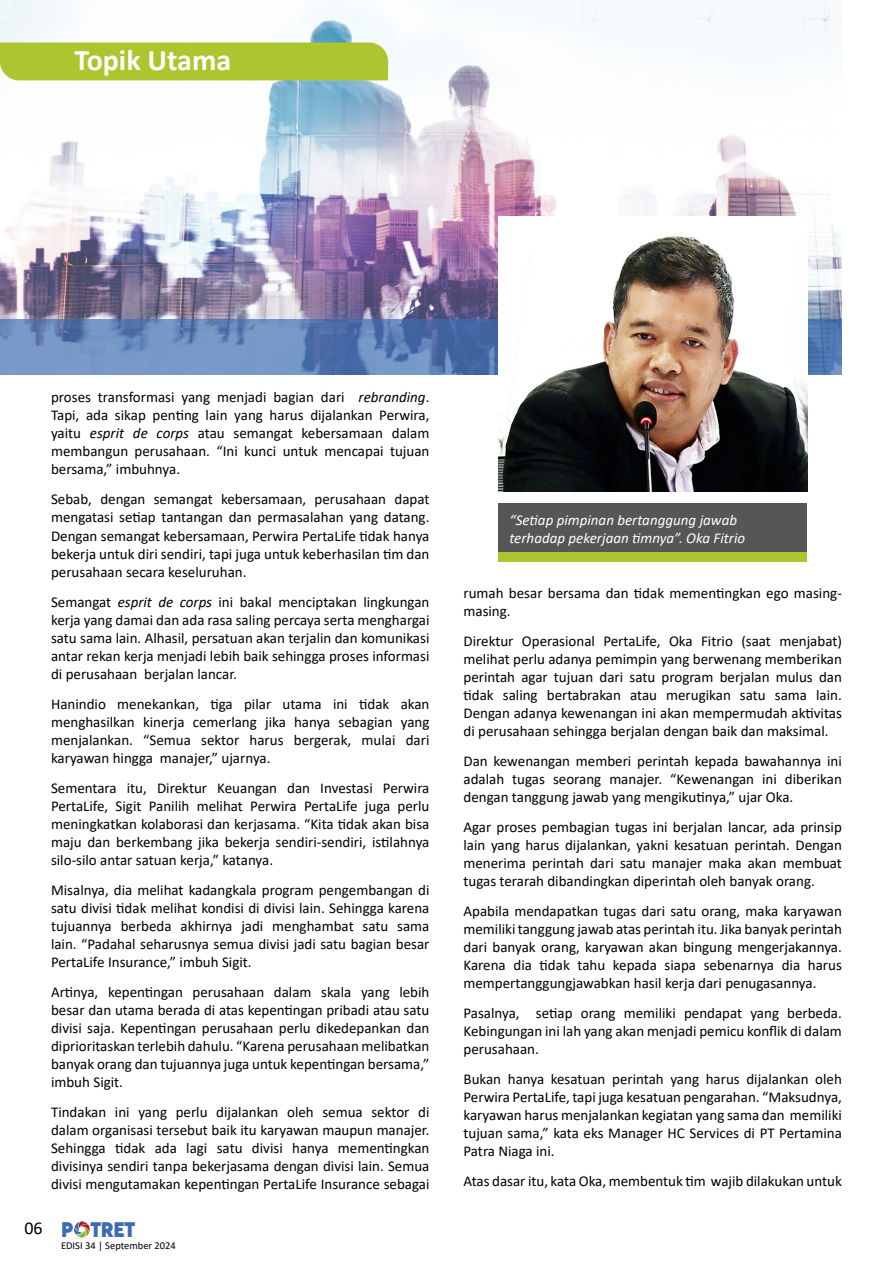
<style>
.page{position:relative;width:893px;height:1263px;background:#fff}
.page>*{position:absolute;margin:0;border:0;box-sizing:border-box;transform-origin:0 0}
.t1{font:700 30px "Calibri";color:#fff}
.t2{font:800 21px "Acre";color:#3c6db2}
.t3{font:18px "Calibri";color:#000}
.t4{font:15px/18px "Calibri";color:#000;text-align:justify}
.t5{font:italic 15px/18px "Calibri";color:#fff}
.t6{font:10.5px "Calibri";color:#000}
.s1{font-style:italic}
</style>
<div class="page">
<hr style="left:74px;top:1237px;width:16px;height:3px;background:#8f8f8f;border-radius:50%">
<svg style="left:74px;top:1221px;width:16px;height:16px"></svg>
<img style="left:0;top:0;width:842px;height:319px">
<svg style="left:0;top:319px;width:842px;height:55px"></svg>
<img style="left:498px;top:217px;width:309px;height:274px">
<div style="left:0;top:43px;width:388px;height:37px;background:#adc52e"></div>
<div style="left:498px;top:503px;width:309px;height:58px;background:#565659"></div>
<div style="left:498px;top:552px;width:309px;height:9px;background:#adc52e"></div>
<h1 class="t1" style="left:74px;top:38px;width:158px">Topik Utama</h1>
<p class="t4" style="left:51px;top:388px;width:380px">proses transformasi yang menjadi bagian dari <span class="s1">rebranding</span>.<br>Tapi, ada sikap penting lain yang harus dijalankan Perwira, yaitu <span class="s1">esprit de corps</span> atau semangat kebersamaan dalam membangun perusahaan. “Ini kunci untuk mencapai tujuan bersama,” imbuhnya.</p>
<p class="t4" style="left:51px;top:490px;width:380px">Sebab, dengan semangat kebersamaan, perusahaan dapat mengatasi setiap tantangan dan permasalahan yang datang.<br>Dengan semangat kebersamaan, Perwira PertaLife tidak hanya bekerja untuk diri sendiri, tapi juga untuk keberhasilan tim dan perusahaan secara keseluruhan.</p>
<p class="t4" style="left:51px;top:592px;width:380px">Semangat <span class="s1">esprit de corps</span> ini bakal menciptakan lingkungan kerja yang damai dan ada rasa saling percaya serta menghargai satu sama lain. Alhasil, persatuan akan terjalin dan komunikasi antar rekan kerja menjadi lebih baik sehingga proses informasi di perusahaan berjalan lancar.</p>
<p class="t4" style="left:51px;top:694px;width:380px">Hanindio menekankan, tiga pilar utama ini tidak akan menghasilkan kinerja cemerlang jika hanya sebagian yang menjalankan. “Semua sektor harus bergerak, mulai dari karyawan hingga manajer,” ujarnya.</p>
<p class="t4" style="left:51px;top:778px;width:380px">Sementara itu, Direktur Keuangan dan Investasi Perwira PertaLife, Sigit Panilih melihat Perwira PertaLife juga perlu meningkatkan kolaborasi dan kerjasama. “Kita tidak akan bisa maju dan berkembang jika bekerja sendiri-sendiri, istilahnya silo-silo antar satuan kerja,” katanya.</p>
<p class="t4" style="left:51px;top:880px;width:380px">Misalnya, dia melihat kadangkala program pengembangan di satu divisi tidak melihat kondisi di divisi lain. Sehingga karena tujuannya berbeda akhirnya jadi menghambat satu sama lain. “Padahal seharusnya semua divisi jadi satu bagian besar PertaLife Insurance,” imbuh Sigit.</p>
<p class="t4" style="left:51px;top:982px;width:380px">Artinya, kepentingan perusahaan dalam skala yang lebih besar dan utama berada di atas kepentingan pribadi atau satu divisi saja. Kepentingan perusahaan perlu dikedepankan dan diprioritaskan terlebih dahulu. “Karena perusahaan melibatkan banyak orang dan tujuannya juga untuk kepentingan bersama,” imbuh Sigit.</p>
<p class="t4" style="left:51px;top:1102px;width:380px">Tindakan ini yang perlu dijalankan oleh semua sektor di dalam organisasi tersebut baik itu karyawan maupun manajer.<br>Sehingga tidak ada lagi satu divisi hanya mementingkan divisinya sendiri tanpa bekerjasama dengan divisi lain. Semua divisi mengutamakan kepentingan PertaLife Insurance sebagai</p>
<p class="t3" style="left:24px;top:1215px;width:20px">06</p>
<h2 class="t2" style="left:61px;top:1215px;width:76px">P TRET</h2>
<p class="t6" style="left:61px;top:1238px;width:116px">EDISI 34 | September 2024</p>
<p class="t5" style="left:509px;top:510px;width:237px">“Setiap pimpinan bertanggung jawab terhadap pekerjaan timnya”. Oka Fitrio</p>
<p class="t4" style="left:463px;top:584px;width:380px">rumah besar bersama dan tidak mementingkan ego masing&shy;masing.</p>
<p class="t4" style="left:463px;top:632px;width:380px">Direktur Operasional PertaLife, Oka Fitrio (saat menjabat) melihat perlu adanya pemimpin yang berwenang memberikan perintah agar tujuan dari satu program berjalan mulus dan tidak saling bertabrakan atau merugikan satu sama lain.<br>Dengan adanya kewenangan ini akan mempermudah aktivitas di perusahaan sehingga berjalan dengan baik dan maksimal.</p>
<p class="t4" style="left:463px;top:752px;width:380px">Dan kewenangan memberi perintah kepada bawahannya ini adalah tugas seorang manajer. “Kewenangan ini diberikan dengan tanggung jawab yang mengikutinya,” ujar Oka.</p>
<p class="t4" style="left:463px;top:818px;width:380px">Agar proses pembagian tugas ini berjalan lancar, ada prinsip lain yang harus dijalankan, yakni kesatuan perintah. Dengan menerima perintah dari satu manajer maka akan membuat tugas terarah dibandingkan diperintah oleh banyak orang.</p>
<p class="t4" style="left:463px;top:902px;width:380px">Apabila mendapatkan tugas dari satu orang, maka karyawan memiliki tanggung jawab atas perintah itu. Jika banyak perintah dari banyak orang, karyawan akan bingung mengerjakannya.<br>Karena dia tidak tahu kepada siapa sebenarnya dia harus mempertanggungjawabkan hasil kerja dari penugasannya.</p>
<p class="t4" style="left:463px;top:1004px;width:380px">Pasalnya, setiap orang memiliki pendapat yang berbeda.<br>Kebingungan ini lah yang akan menjadi pemicu konflik di dalam perusahaan.</p>
<p class="t4" style="left:463px;top:1070px;width:380px">Bukan hanya kesatuan perintah yang harus dijalankan oleh Perwira PertaLife, tapi juga kesatuan pengarahan. “Maksudnya, karyawan harus menjalankan kegiatan yang sama dan memiliki tujuan sama,” kata eks Manager HC Services di PT Pertamina Patra Niaga ini.</p>
<p class="t4" style="left:463px;top:1172px;width:380px">Atas dasar itu, kata Oka, membentuk tim wajib dilakukan untuk</p>
</div>
